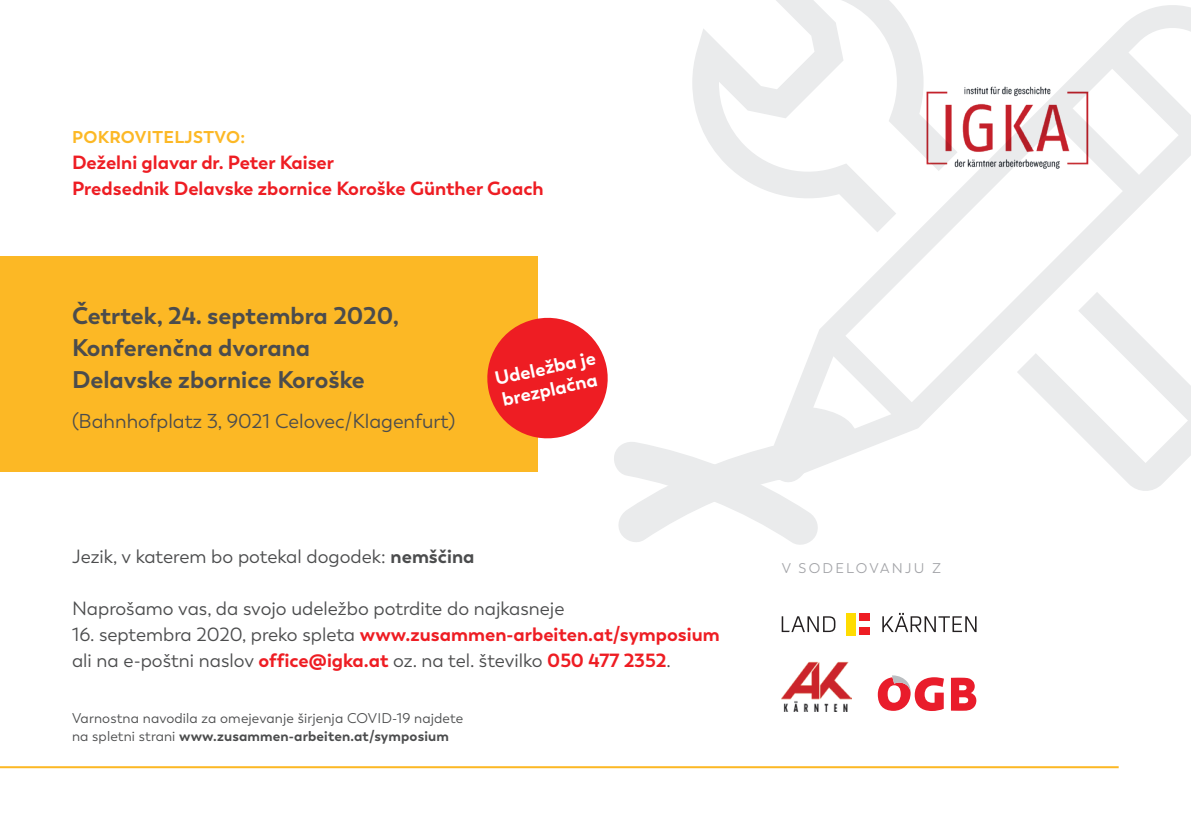
<style>
.page{position:relative;width:1191px;height:840px;background:#fff}
.page>*{position:absolute;margin:0;border:0;box-sizing:border-box;transform-origin:0 0}
.t1{font:700 24px/32px "Trenda";color:#4b4c4d}
.t2{font:20px "Trenda";color:#4b4c4d}
.t3{font:19px/26px "Trenda";color:#4b4c4d}
.t4{font:700 19px/26px "Trenda";color:#ee1d23}
.t5{font:700 19px/22px "Trenda";color:#fff}
.t6{font:700 17px "Trenda";letter-spacing:.02em;color:#fcb825}
.t7{font:14px/18px "Trenda";letter-spacing:.01em;color:#4b4c4d}
.t8{font:14px "Trenda";letter-spacing:.16em;color:#a3a4a8}
.s1{font-weight:700}
.s2{font-weight:700;color:#ee1d23}
</style>
<div class="page">
<svg style="left:692px;top:29px;width:79px;height:163px"></svg>
<svg style="left:1119px;top:474px;width:53px;height:17px"></svg>
<svg style="left:771px;top:0;width:420px;height:474px"></svg>
<div style="left:0;top:256px;width:537px;height:215px;background:#fcb825"></div>
<hr style="left:0;top:765px;width:1118px;height:2px;background:#fcb825">
<img style="left:781px;top:661px;width:70px;height:49px">
<svg style="left:877px;top:675px;width:67px;height:35px"></svg>
<svg style="left:951px;top:677px;width:25px;height:33px"></svg>
<svg style="left:781px;top:612px;width:195px;height:19px"></svg>
<div style="left:859px;top:612px;width:10px;height:8px;background:#ee1d23"></div>
<div style="left:859px;top:627px;width:10px;height:7px;background:#ee1d23"></div>
<div style="left:846px;top:612px;width:9px;height:23px;background:#ffdc01"></div>
<svg style="left:482px;top:312px;width:375px;height:233px"></svg>
<img style="left:916px;top:76px;width:173px;height:103px">
<p class="t6" style="left:72px;top:126px;width:175px">POKROVITELJSTVO:</p>
<p class="t4" style="left:72px;top:150px;width:473px">Deželni glavar dr. Peter Kaiser<br>Predsednik Delavske zbornice Koroške Günther Goach</p>
<p class="t1" style="left:72px;top:299px;width:328px">Četrtek, 24. septembra 2020,<br>Konferenčna dvorana<br>Delavske zbornice Koroške</p>
<p class="t2" style="left:72px;top:409px;width:385px">(Bahnhofplatz 3, 9021 Celovec/Klagenfurt)</p>
<p class="t5" style="left:493px;top:368px;width:104px;rotate:-12deg">Udeležba je brezplačna</p>
<p class="t3" style="left:72px;top:543px;width:404px">Jezik, v katerem bo potekal dogodek: <span class="s1">nemščina</span></p>
<p class="t3" style="left:72px;top:595px;width:494px">Naprošamo vas, da svojo udeležbo potrdite do najkasneje</p>
<p class="t3" style="left:72px;top:621px;width:649px">16. septembra 2020, preko spleta <span class="s2">www.zusammen-arbeiten.at/symposium </span>ali na e-poštni naslov <span class="s2">office@igka.at</span> oz. na tel. številko <span class="s2">050 477 2352</span>.</p>
<p class="t7" style="left:72px;top:708px;width:393px">Varnostna navodila za omejevanje širjenja COVID-19 najdete na spletni strani <span class="s1">www.zusammen-arbeiten.at/symposium</span></p>
<p class="t8" style="left:781px;top:559px;width:161px">V SODELOVANJU Z</p>
</div>
